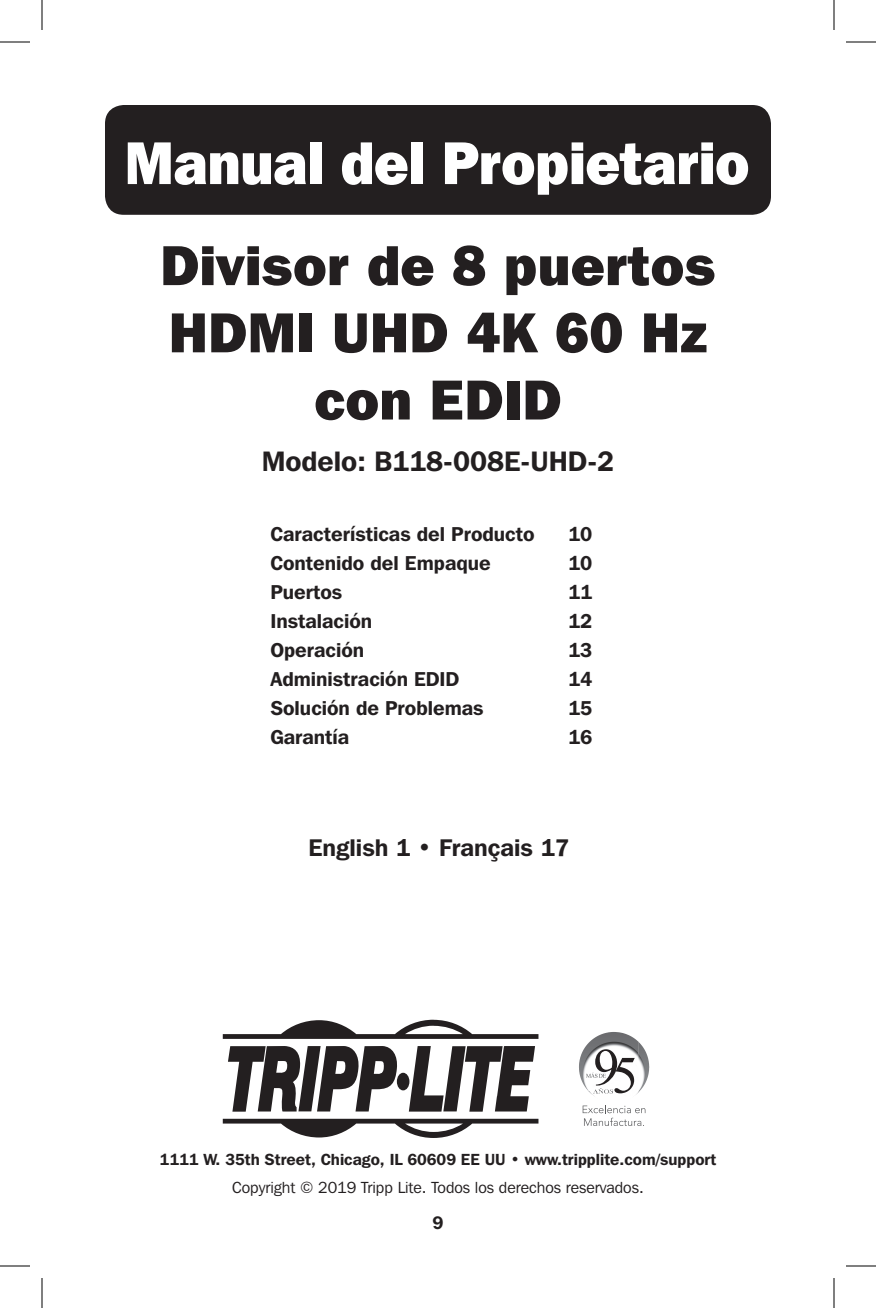
<style>
.page{position:relative;width:876px;height:1308px;background:#fff}
.page>*{position:absolute;margin:0;border:0;box-sizing:border-box;transform-origin:0 0}
.t1{font:800 60px "Franklin Gothic IT Cby BT";letter-spacing:-.01em;color:#fff;scale:.95 1}
.t2{font:800 56px/67.2px "Franklin Gothic IT Cby BT";color:#231f20;text-align:center}
.t3{font:600 28px "Franklin Gothic IT Cby BT";color:#231f20}
.t4{font:600 24px "Franklin Gothic IT Cby BT";color:#231f20}
.t5{font:600 20px "Franklin Gothic IT Cby BT";color:#231f20}
.t6{font:600 18px "Franklin Gothic IT Cby BT";color:#231f20}
.t7{font:600 16px "Franklin Gothic IT Cby BT";color:#231f20}
.t8{font:16px "Franklin Gothic IT Cby BT";color:#231f20}
</style>
<div class="page">
<div style="left:105px;top:105px;width:666px;height:110px;background:#231f20;border-radius:19px"></div>
<div style="left:397px;top:1073px;width:12px;height:17px;background:#231f20;border-radius:50%"></div>
<svg style="left:228px;top:1046px;width:170px;height:66px"></svg>
<svg style="left:409px;top:1046px;width:126px;height:66px"></svg>
<svg style="left:223px;top:1020px;width:315px;height:19px"></svg>
<svg style="left:223px;top:1119px;width:315px;height:19px"></svg>
<img style="left:583px;top:1032px;width:29px;height:19px">
<img style="left:638px;top:1047px;width:11px;height:46px">
<img style="left:590px;top:1093px;width:33px;height:3px">
<svg style="left:583px;top:1105px;width:62px;height:21px"></svg>
<svg style="left:586px;top:1049px;width:49px;height:44px"></svg>
<hr style="left:0;top:42px;width:30px;height:1px;background:#000">
<hr style="left:846px;top:42px;width:30px;height:1px;background:#000">
<hr style="left:0;top:1266px;width:30px;height:1px;background:#000">
<hr style="left:846px;top:1266px;width:30px;height:1px;background:#000">
<hr style="left:42px;top:0;width:1px;height:30px;background:#000">
<hr style="left:42px;top:1278px;width:1px;height:30px;background:#000">
<hr style="left:834px;top:0;width:1px;height:30px;background:#000">
<hr style="left:834px;top:1278px;width:1px;height:30px;background:#000">
<p class="t1" style="left:124px;top:125px;width:660px">Manual del Propietario</p>
<p class="t2" style="left:160px;top:230px;width:557px">Divisor de 8 puertos<br>HDMI UHD 4K 60 Hz con EDID</p>
<p class="t3" style="left:262px;top:444px;width:354px">Modelo: B118-008E-UHD-2</p>
<p class="t5" style="left:270px;top:521px;width:266px">Características del Producto</p>
<p class="t5" style="left:568px;top:521px;width:26px">10</p>
<p class="t5" style="left:270px;top:550px;width:222px">Contenido del Empaque</p>
<p class="t5" style="left:568px;top:550px;width:26px">10</p>
<p class="t5" style="left:270px;top:579px;width:73px">Puertos</p>
<p class="t5" style="left:568px;top:579px;width:26px">11</p>
<p class="t5" style="left:270px;top:608px;width:103px">Instalación</p>
<p class="t5" style="left:568px;top:608px;width:26px">12</p>
<p class="t5" style="left:270px;top:637px;width:95px">Operación</p>
<p class="t5" style="left:568px;top:637px;width:26px">13</p>
<p class="t5" style="left:270px;top:666px;width:191px">Administración EDID</p>
<p class="t5" style="left:568px;top:666px;width:26px">14</p>
<p class="t5" style="left:270px;top:695px;width:215px">Solución de Problemas</p>
<p class="t5" style="left:568px;top:695px;width:26px">15</p>
<p class="t5" style="left:270px;top:724px;width:81px">Garantía</p>
<p class="t5" style="left:568px;top:724px;width:26px">16</p>
<p class="t4" style="left:308px;top:833px;width:263px">English 1 • Français 17</p>
<p class="t7" style="left:160px;top:1149px;width:558px">1111 W. 35th Street, Chicago, IL 60609 EE UU • www.tripplite.com/support</p>
<p class="t8" style="left:232px;top:1178px;width:413px">Copyright © 2019 Tripp Lite. Todos los derechos reservados.</p>
<p class="t6" style="left:433px;top:1211px;width:12px">9</p>
</div>
